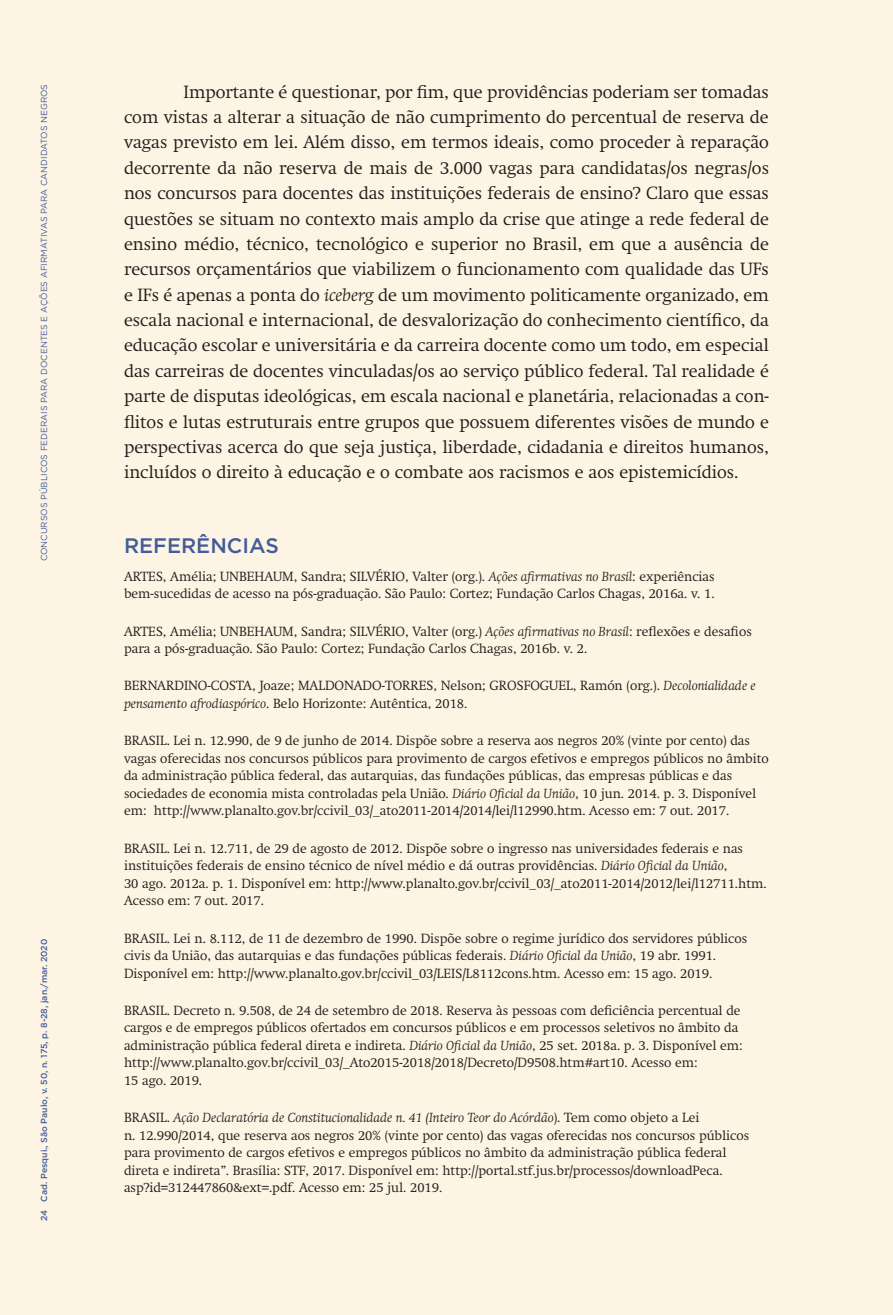
<style>
.page{position:relative;width:893px;height:1315px;background:#fef4e4}
.page>*{position:absolute;margin:0;border:0;box-sizing:border-box;transform-origin:0 0}
.Subtitulo1{font:500 21px "Gotham HTF";color:#4361ac}
.CorpoRecuo{font:300 17.5px/25.4px "Swift";color:#231f20;text-align:justify}
.Referencias{font:300 13.12px/17.5px "Swift";color:#231f20}
.t1{font:8.75px "Gotham HTF";color:#4361ac}
.t2{font:500 8.75px "Gotham HTF";color:#4361ac}
.s1{font-style:italic}
</style>
<div class="page">
<p class="t1" style="left:39px;top:561px;width:479px;rotate:-90deg">CONCURSOS PÚBLICOS FEDERAIS PARA DOCENTES E AÇÕES AFIRMATIVAS PARA CANDIDATOS NEGROS</p>
<p class="t2" style="left:39px;top:1220px;width:283px;rotate:-90deg">24 Cad. Pesqui., São Paulo, v. 50, n. 175, p. 8-28, jan./mar. 2020</p>
<p class="CorpoRecuo" style="left:124px;top:79px;width:646px;text-indent:60px">Importante é questionar, por fim, que providências poderiam ser tomadas com vistas a alterar a situação de não cumprimento do percentual de reserva de vagas previsto em lei. Além disso, em termos ideais, como proceder à reparação decorrente da não reserva de mais de 3.000 vagas para candidatas/os negras/os nos concursos para docentes das instituições federais de ensino? Claro que essas questões se situam no contexto mais amplo da crise que atinge a rede federal de ensino médio, técnico, tecnológico e superior no Brasil, em que a ausência de recursos orçamentários que viabilizem o funcionamento com qualidade das UFs e IFs é apenas a ponta do <span class="s1">iceberg</span> de um movimento politicamente organizado, em escala nacional e internacional, de desvalorização do conhecimento científico, da educação escolar e universitária e da carreira docente como um todo, em especial das carreiras de docentes vinculadas/os ao serviço público federal. Tal realidade é parte de disputas ideológicas, em escala nacional e planetária, relacionadas a con&shy;flitos e lutas estruturais entre grupos que possuem diferentes visões de mundo e perspectivas acerca do que seja justiça, liberdade, cidadania e direitos humanos, incluídos o direito à educação e o combate aos racismos e aos epistemicídios.</p>
<p class="Subtitulo1" style="left:124px;top:534px;width:156px">REFERÊNCIAS</p>
<p class="Referencias" style="left:124px;top:567px;width:592px">ARTES, Amélia; UNBEHAUM, Sandra; SILVÉRIO, Valter (org.). <span class="s1">Ações afirmativas no Brasil</span>: experiências bem-sucedidas de acesso na pós-graduação. São Paulo: Cortez; Fundação Carlos Chagas, 2016a. v. 1.</p>
<p class="Referencias" style="left:124px;top:622px;width:629px">ARTES, Amélia; UNBEHAUM, Sandra; SILVÉRIO, Valter (org.) <span class="s1">Ações afirmativas no Brasil</span>: reflexões e desafios para a pós-graduação. São Paulo: Cortez; Fundação Carlos Chagas, 2016b. v. 2.</p>
<p class="Referencias" style="left:124px;top:677px;width:633px">BERNARDINO-COSTA, Joaze; MALDONADO-TORRES, Nelson; GROSFOGUEL, Ramón (org.). <span class="s1">Decolonialidade e pensamento afrodiaspórico</span>. Belo Horizonte: Autêntica, 2018.</p>
<p class="Referencias" style="left:124px;top:732px;width:646px">BRASIL. Lei n. 12.990, de 9 de junho de 2014. Dispõe sobre a reserva aos negros 20% (vinte por cento) das vagas oferecidas nos concursos públicos para provimento de cargos efetivos e empregos públicos no âmbito da administração pública federal, das autarquias, das fundações públicas, das empresas públicas e das sociedades de economia mista controladas pela União. <span class="s1">Diário Oficial da União</span>, 10 jun. 2014. p. 3. Disponível em: http://www.planalto.gov.br/ccivil_03/_ato2011-2014/2014/lei/l12990.htm. Acesso em: 7 out. 2017.</p>
<p class="Referencias" style="left:124px;top:839px;width:644px">BRASIL. Lei n. 12.711, de 29 de agosto de 2012. Dispõe sobre o ingresso nas universidades federais e nas instituições federais de ensino técnico de nível médio e dá outras providências. <span class="s1">Diário Oficial da União</span>,<br>30 ago. 2012a. p. 1. Disponível em: http://www.planalto.gov.br/ccivil_03/_ato2011-2014/2012/lei/l12711.htm.<br>Acesso em: 7 out. 2017.</p>
<p class="Referencias" style="left:124px;top:929px;width:625px">BRASIL. Lei n. 8.112, de 11 de dezembro de 1990. Dispõe sobre o regime jurídico dos servidores públicos civis da União, das autarquias e das fundações públicas federais. <span class="s1">Diário Oficial da União</span>, 19 abr. 1991.<br>Disponível em: http://www.planalto.gov.br/ccivil_03/LEIS/L8112cons.htm. Acesso em: 15 ago. 2019.</p>
<p class="Referencias" style="left:124px;top:1001px;width:620px">BRASIL. Decreto n. 9.508, de 24 de setembro de 2018. Reserva às pessoas com deficiência percentual de cargos e de empregos públicos ofertados em concursos públicos e em processos seletivos no âmbito da administração pública federal direta e indireta. <span class="s1">Diário Oficial da União</span>, 25 set. 2018a. p. 3. Disponível em: http://www.planalto.gov.br/ccivil_03/_Ato2015-2018/2018/Decreto/D9508.htm#art10. Acesso em:<br>15 ago. 2019.</p>
<p class="Referencias" style="left:124px;top:1109px;width:627px">BRASIL. <span class="s1">Ação Declaratória de Constitucionalidade n. 41 (Inteiro Teor do Acórdão</span>). Tem como objeto a Lei<br>n. 12.990/2014, que reserva aos negros 20% (vinte por cento) das vagas oferecidas nos concursos públicos para provimento de cargos efetivos e empregos públicos no âmbito da administração pública federal direta e indireta”. Brasília: STF, 2017. Disponível em: http://portal.stf.jus.br/processos/downloadPeca. asp?id=312447860&amp;ext=.pdf. Acesso em: 25 jul. 2019.</p>
</div>
